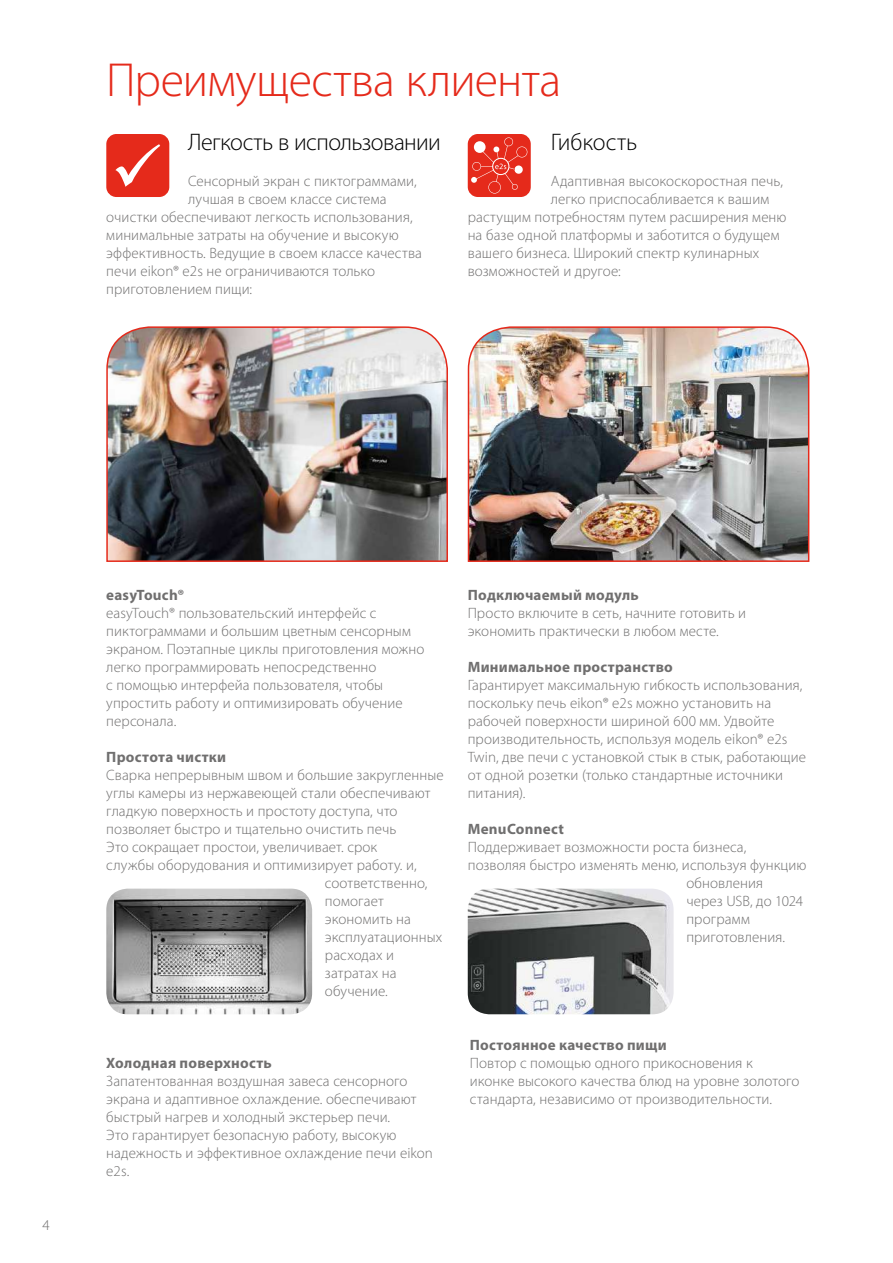
<style>
.page{position:relative;width:893px;height:1263px;background:#fff}
.page>*{position:absolute;margin:0;border:0;box-sizing:border-box;transform-origin:0 0}
.t1{font:300 48px "Myriad Pro";letter-spacing:-.01em;color:#e52a1b}
.t2{font:300 24px "Myriad Pro";letter-spacing:-.02em;color:#000}
.t3{font:300 24px "Myriad Pro";color:#000}
.t4{font:300 15px/18px "Myriad Pro";letter-spacing:.01em;color:#706f6f}
.t5{font:700 15px "Myriad Pro";letter-spacing:.02em;color:#706f6f}
</style>
<div class="page">
<div style="left:106px;top:134px;width:63px;height:63px;background:#e52a1b;border-radius:10px"></div>
<svg style="left:115px;top:144px;width:45px;height:43px"></svg>
<div style="left:468px;top:134px;width:63px;height:63px;background:#e52a1b;border-radius:10px"></div>
<svg style="left:471px;top:137px;width:56px;height:57px"></svg>
<img style="left:106px;top:326px;width:342px;height:236px">
<img style="left:467px;top:326px;width:343px;height:236px">
<img style="left:106px;top:889px;width:206px;height:125px">
<img style="left:468px;top:889px;width:206px;height:125px">
<h1 class="t1" style="left:106px;top:51px;width:456px">Преимущества клиента</h1>
<h2 class="t2" style="left:188px;top:127px;width:254px">Легкость в использовании</h2>
<p class="t4" style="left:188px;top:171px;width:230px">Сенсорный экран с пиктограммами, лучшая в своем классе система</p>
<h2 class="t3" style="left:551px;top:127px;width:88px">Гибкость</h2>
<p class="t4" style="left:551px;top:171px;width:234px">Адаптивная высокоскоростная печь, легко приспосабливается к вашим</p>
<p class="t4" style="left:106px;top:207px;width:317px">очистки обеспечивают легкость использования, минимальные затраты на обучение и высокую эффективность. Ведущие в своем классе качества печи eikon® e2s не ограничиваются только приготовлением пищи:</p>
<p class="t4" style="left:468px;top:207px;width:320px">растущим потребностям путем расширения меню на базе одной платформы и заботится о будущем вашего бизнеса. Широкий спектр кулинарных возможностей и другое:</p>
<p class="t4" style="left:43px;top:1215px;width:9px">4</p>
<p class="t5" style="left:106px;top:585px;width:80px">easyTouch®</p>
<p class="t4" style="left:106px;top:603px;width:320px">easyTouch® пользовательский интерфейс c пиктограммами и большим цветным сенсорным экраном. Поэтапные циклы приготовления можно легко программировать непосредственно<br>с помощью интерфейа пользователя, чтобы упростить работу и оптимизировать обучение персонала.</p>
<p class="t5" style="left:106px;top:747px;width:121px">Простота чистки</p>
<p class="t4" style="left:106px;top:765px;width:339px">Сварка непрерывным швом и большие закругленные</p>
<p class="t4" style="left:106px;top:783px;width:326px">углы камеры из нержавеющей стали обеспечивают</p>
<p class="t4" style="left:106px;top:801px;width:293px">гладкую поверхность и простоту доступа, что</p>
<p class="t4" style="left:106px;top:819px;width:292px">позволяет быстро и тщательно очистить печь</p>
<p class="t4" style="left:106px;top:837px;width:273px">Это сокращает простои, увеличивает. срок</p>
<p class="t4" style="left:106px;top:855px;width:312px">службы оборудования и оптимизирует работу. и,</p>
<p class="t4" style="left:325px;top:873px;width:104px">соответственно,</p>
<p class="t4" style="left:325px;top:891px;width:60px">помогает</p>
<p class="t4" style="left:325px;top:909px;width:88px">экономить на</p>
<p class="t4" style="left:325px;top:927px;width:119px">эксплуатационных</p>
<p class="t4" style="left:325px;top:945px;width:71px">расходах и</p>
<p class="t4" style="left:325px;top:963px;width:73px">затратах на</p>
<p class="t4" style="left:325px;top:981px;width:64px">обучение.</p>
<p class="t5" style="left:106px;top:1053px;width:167px">Холодная поверхность</p>
<p class="t4" style="left:106px;top:1071px;width:328px">Запатентованная воздушная завеса сенсорного экрана и адаптивное охлаждение. обеспечивают быстрый нагрев и холодный экстерьер печи.<br>Это гарантирует безопасную работу, высокую надежность и эффективное охлаждение печи eikon e2s.</p>
<p class="t5" style="left:468px;top:585px;width:173px">Подключаемый модуль</p>
<p class="t4" style="left:468px;top:603px;width:280px">Просто включите в сеть, начните готовить и экономить практически в любом месте.</p>
<p class="t5" style="left:468px;top:657px;width:207px">Минимальное пространство</p>
<p class="t4" style="left:468px;top:675px;width:340px">Гарантирует максимальную гибкость использования, поскольку печь eikon® e2s можно установить на рабочей поверхности шириной 600 мм. Удвойте производительность, используя модель eikon® e2s Twin, две печи с установкой стык в стык, работающие от одной розетки (только стандартные источники питания).</p>
<p class="t5" style="left:468px;top:819px;width:98px">MenuConnect</p>
<p class="t4" style="left:468px;top:837px;width:280px">Поддерживает возможности роста бизнеса,</p>
<p class="t4" style="left:468px;top:855px;width:340px">позволяя быстро изменять меню, используя функцию</p>
<p class="t4" style="left:686px;top:873px;width:78px">обновления</p>
<p class="t4" style="left:686px;top:891px;width:118px">через USB, до 1024</p>
<p class="t4" style="left:686px;top:909px;width:65px">программ</p>
<p class="t4" style="left:686px;top:927px;width:100px">приготовления.</p>
<p class="t5" style="left:470px;top:1035px;width:198px">Постоянное качество пищи</p>
<p class="t4" style="left:470px;top:1053px;width:331px">Повтор с помощью одного прикосновения к иконке высокого качества блюд на уровне золотого стандарта, независимо от производительности.</p>
</div>
